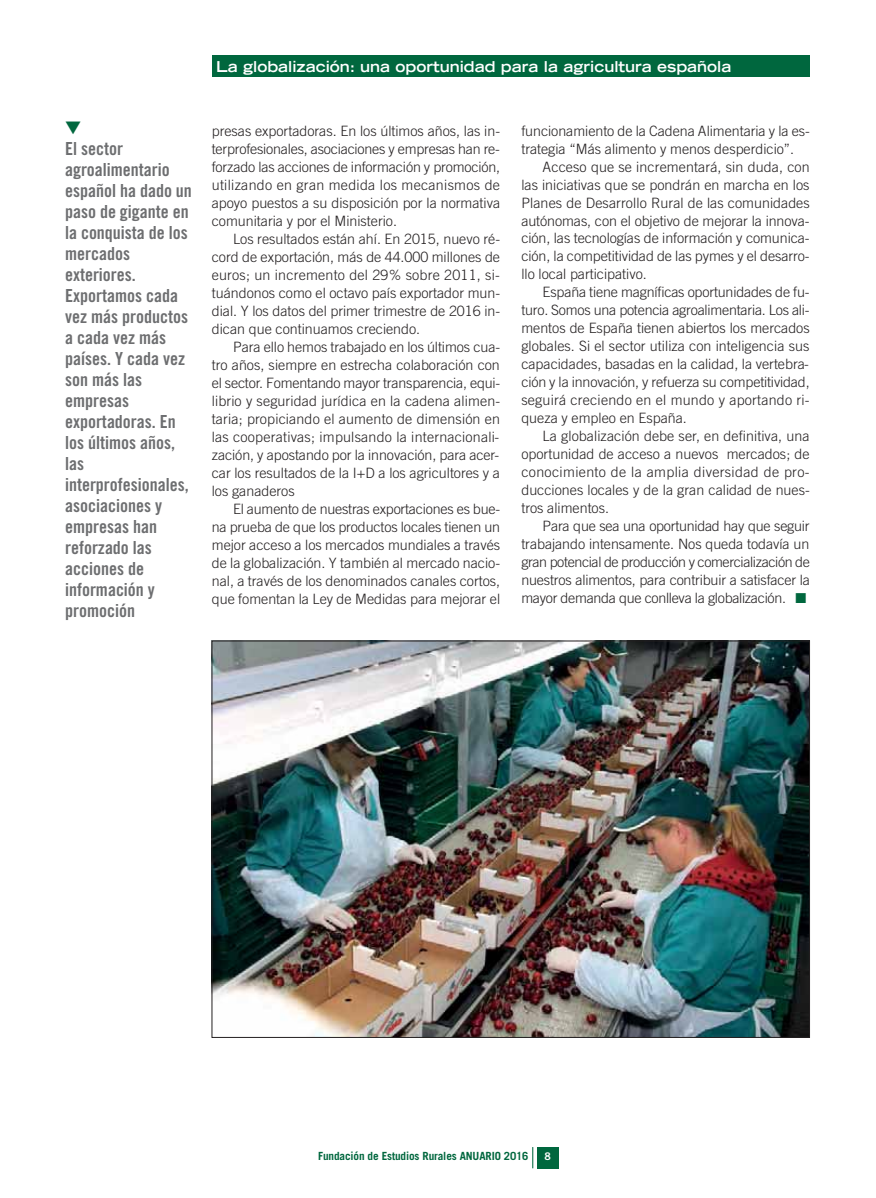
<style>
.page{position:relative;width:876px;height:1198px;background:#fff}
.page>*{position:absolute;margin:0;border:0;box-sizing:border-box;transform-origin:0 0}
.t1{font:18px/21px "Trade Gothic Bold Cond Twenty";color:#6d6e70}
.t2{font:700 expanded 15px "Trade Gothic LH";color:#fff}
.t3{font:300 14.25px/18px "Trade Gothic";color:#231f20;text-align:justify}
.t4{font:700 11.25px "Trade Gothic";letter-spacing:-.01em;color:#00673e}
.t5{font:10.5px "Trade Gothic Bold Two";color:#fff}
.s1{color:#00673e}
</style>
<div class="page">
<div style="left:212px;top:55px;width:597px;height:22px;background:#00673e"></div>
<div style="left:537px;top:1147px;width:21px;height:21px;background:#00673e"></div>
<svg style="left:532px;top:1147px;width:1px;height:21px"></svg>
<img style="left:214px;top:643px;width:593px;height:393px">
<p class="t1" style="left:65px;top:139px;width:128px">El sector agroalimentario español ha dado un paso de gigante en la conquista de los mercados exteriores.<br>Exportamos cada vez más productos a cada vez más países. Y cada vez son más las empresas exportadoras. En los últimos años, las interprofesionales, asociaciones y empresas han reforzado las acciones de información y promoción</p>
<p class="t2" style="left:216px;top:61px;width:517px">La globalización: una oportunidad para la agricultura española</p>
<p class="t3" style="left:212px;top:123px;width:290px">presas exportadoras. En los últimos años, las in&shy;terprofesionales, asociaciones y empresas han re&shy;forzado las acciones de información y promoción, utilizando en gran medida los mecanismos de apoyo puestos a su disposición por la normativa comunitaria y por el Ministerio.</p>
<p class="t3" style="left:212px;top:231px;width:290px;text-indent:21px">Los resultados están ahí. En 2015, nuevo ré&shy;cord de exportación, más de 44.000 millones de euros; un incremento del 29% sobre 2011, si&shy;tuándonos como el octavo país exportador mun&shy;dial. Y los datos del primer trimestre de 2016 in&shy;dican que continuamos creciendo.</p>
<p class="t3" style="left:212px;top:339px;width:290px;text-indent:21px">Para ello hemos trabajado en los últimos cua&shy;tro años, siempre en estrecha colaboración con el sector. Fomentando mayor transparencia, equi&shy;librio y seguridad jurídica en la cadena alimen&shy;taria; propiciando el aumento de dimensión en las cooperativas; impulsando la internacionali&shy;zación, y apostando por la innovación, para acer&shy;car los resultados de la I+D a los agricultores y a los ganaderos</p>
<p class="t3" style="left:212px;top:501px;width:290px;text-indent:21px">El aumento de nuestras exportaciones es bue&shy;na prueba de que los productos locales tienen un mejor acceso a los mercados mundiales a través de la globalización. Y también al mercado nacio&shy;nal, a través de los denominados canales cortos, que fomentan la Ley de Medidas para mejorar el</p>
<p class="t3" style="left:521px;top:123px;width:290px">funcionamiento de la Cadena Alimentaria y la es&shy;trategia “Más alimento y menos desperdicio”.</p>
<p class="t3" style="left:521px;top:159px;width:290px;text-indent:21px">Acceso que se incrementará, sin duda, con las iniciativas que se pondrán en marcha en los Planes de Desarrollo Rural de las comunidades autónomas, con el objetivo de mejorar la innova&shy;ción, las tecnologías de información y comunica&shy;ción, la competitividad de las pymes y el desarro&shy;llo local participativo.</p>
<p class="t3" style="left:521px;top:285px;width:290px;text-indent:21px">España tiene magníficas oportunidades de fu&shy;turo. Somos una potencia agroalimentaria. Los ali&shy;mentos de España tienen abiertos los mercados globales. Si el sector utiliza con inteligencia sus capacidades, basadas en la calidad, la vertebra&shy;ción y la innovación, y refuerza su competitividad, seguirá creciendo en el mundo y aportando ri&shy;queza y empleo en España.</p>
<p class="t3" style="left:521px;top:429px;width:290px;text-indent:21px">La globalización debe ser, en definitiva, una oportunidad de acceso a nuevos mercados; de conocimiento de la amplia diversidad de pro&shy;ducciones locales y de la gran calidad de nues&shy;tros alimentos.</p>
<p class="t3" style="left:521px;top:519px;width:290px;text-indent:21px">Para que sea una oportunidad hay que seguir trabajando intensamente. Nos queda todavía un gran potencial de producción y comercialización de nuestros alimentos, para contribuir a satisfacer la mayor demanda que conlleva la globalización. <span class="s1">■</span></p>
<p class="t4" style="left:318px;top:1152px;width:212px">Fundación de Estudios Rurales ANUARIO 2016</p>
<p class="t5" style="left:544px;top:1153px;width:8px">8</p>
</div>
